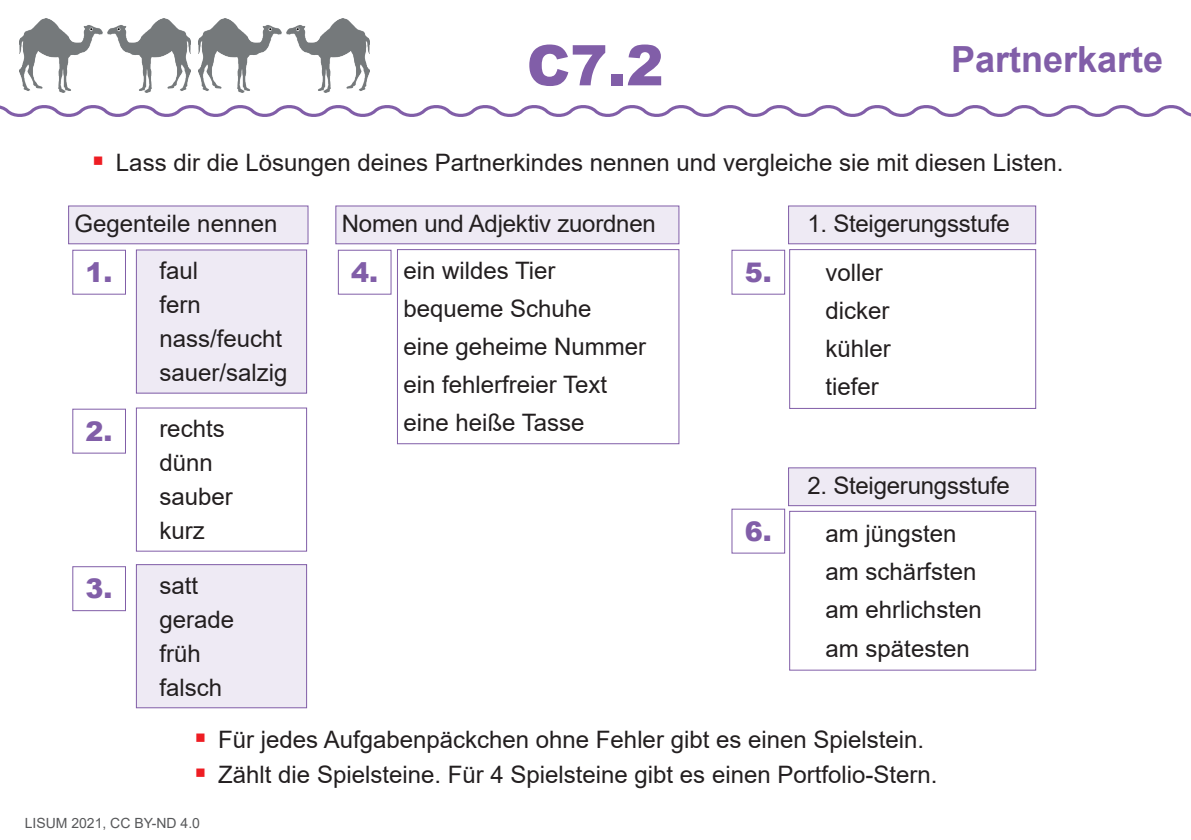
<style>
.page{position:relative;width:1191px;height:840px;background:#fff}
.page>*{position:absolute;margin:0;border:0;box-sizing:border-box;transform-origin:0 0}
.t1{font:900 56px "Arial";color:#815ea8}
.t2{font:700 36px "Arial";color:#815ea8}
.t3{font:900 27px "Arial";color:#815ea8}
.t4{font:24px/38px "Arial";color:#231f20}
.t5{font:14px "Arial";color:#57585a}
</style>
<div class="page">
<svg style="left:0;top:105px;width:1191px;height:12px"></svg>
<img style="left:20px;top:18px;width:82px;height:74px">
<img style="left:199px;top:18px;width:83px;height:74px">
<img style="left:107px;top:18px;width:83px;height:74px">
<img style="left:287px;top:18px;width:82px;height:74px">
<div style="left:69px;top:206px;width:239px;height:38px;background:#eeeaf4"></div>
<div style="left:68px;top:206px;width:240px;height:38px;border:1px solid #815ea8"></div>
<div style="left:136px;top:250px;width:170px;height:143px;background:#eeeaf4"></div>
<div style="left:136px;top:249px;width:171px;height:144px;border:1px solid #815ea8"></div>
<div style="left:397px;top:249px;width:282px;height:194px;border:1px solid #815ea8"></div>
<div style="left:789px;top:249px;width:247px;height:159px;border:1px solid #815ea8"></div>
<div style="left:789px;top:511px;width:247px;height:159px;border:1px solid #815ea8"></div>
<div style="left:136px;top:407px;width:171px;height:144px;border:1px solid #815ea8"></div>
<div style="left:336px;top:206px;width:343px;height:38px;background:#eeeaf4"></div>
<div style="left:336px;top:206px;width:343px;height:38px;border:1px solid #815ea8"></div>
<div style="left:788px;top:206px;width:247px;height:38px;background:#eeeaf4"></div>
<div style="left:788px;top:206px;width:248px;height:38px;border:1px solid #815ea8"></div>
<div style="left:788px;top:467px;width:247px;height:38px;background:#eeeaf4"></div>
<div style="left:788px;top:467px;width:248px;height:38px;border:1px solid #815ea8"></div>
<div style="left:72px;top:249px;width:54px;height:45px;border:1px solid #815ea8"></div>
<div style="left:338px;top:249px;width:53px;height:45px;border:1px solid #815ea8"></div>
<div style="left:731px;top:249px;width:54px;height:45px;border:1px solid #815ea8"></div>
<div style="left:72px;top:408px;width:54px;height:45px;border:1px solid #815ea8"></div>
<div style="left:731px;top:508px;width:54px;height:45px;border:1px solid #815ea8"></div>
<div style="left:136px;top:564px;width:170px;height:143px;background:#eeeaf4"></div>
<div style="left:136px;top:564px;width:171px;height:143px;border:1px solid #815ea8"></div>
<div style="left:72px;top:566px;width:54px;height:44px;border:1px solid #815ea8"></div>
<h1 class="t1" style="left:526px;top:25px;width:138px">C7.2</h1>
<h2 class="t2" style="left:951px;top:34px;width:214px">Partnerkarte</h2>
<p class="t4" style="left:116px;top:143px;width:949px">Lass dir die Lösungen deines Partnerkindes nennen und vergleiche sie mit diesen Listen.</p>
<p class="t4" style="left:75px;top:199px;width:204px;line-height:47.6px;text-align:center">Gegenteile nennen faul</p>
<p class="t4" style="left:159px;top:287px;width:130px;line-height:34px">fern nass/feucht sauer/salzig</p>
<p class="t4" style="left:342px;top:204px;width:315px">Nomen und Adjektiv zuordnen</p>
<p class="t4" style="left:807px;top:204px;width:204px">1. Steigerungsstufe</p>
<p class="t4" style="left:403px;top:251px;width:244px">ein wildes Tier bequeme Schuhe<br>eine geheime Nummer ein fehlerfreier Text eine heiße Tasse</p>
<p class="t4" style="left:825px;top:253px;width:67px">voller dicker kühler tiefer</p>
<p class="t3" style="left:86px;top:252px;width:28px">1.</p>
<p class="t3" style="left:351px;top:252px;width:28px">4.</p>
<p class="t3" style="left:745px;top:252px;width:28px">5.</p>
<p class="t4" style="left:159px;top:411px;width:75px;line-height:34px">rechts dünn sauber kurz</p>
<p class="t3" style="left:86px;top:411px;width:28px">2.</p>
<p class="t4" style="left:807px;top:465px;width:204px">2. Steigerungsstufe</p>
<p class="t3" style="left:745px;top:511px;width:28px">6.</p>
<p class="t4" style="left:825px;top:514px;width:158px">am jüngsten am schärfsten am ehrlichsten am spätesten</p>
<p class="t4" style="left:159px;top:568px;width:76px;line-height:34px">satt gerade früh falsch</p>
<p class="t3" style="left:86px;top:568px;width:28px">3.</p>
<p class="t5" style="left:25px;top:812px;width:177px">LISUM 2021, CC BY-ND 4.0</p>
<p class="t4" style="left:218px;top:722px;width:720px;line-height:34.4px">Für jedes Aufgabenpäckchen ohne Fehler gibt es einen Spielstein.<br>Zählt die Spielsteine. Für 4 Spielsteine gibt es einen Portfolio-Stern.</p>
</div>
